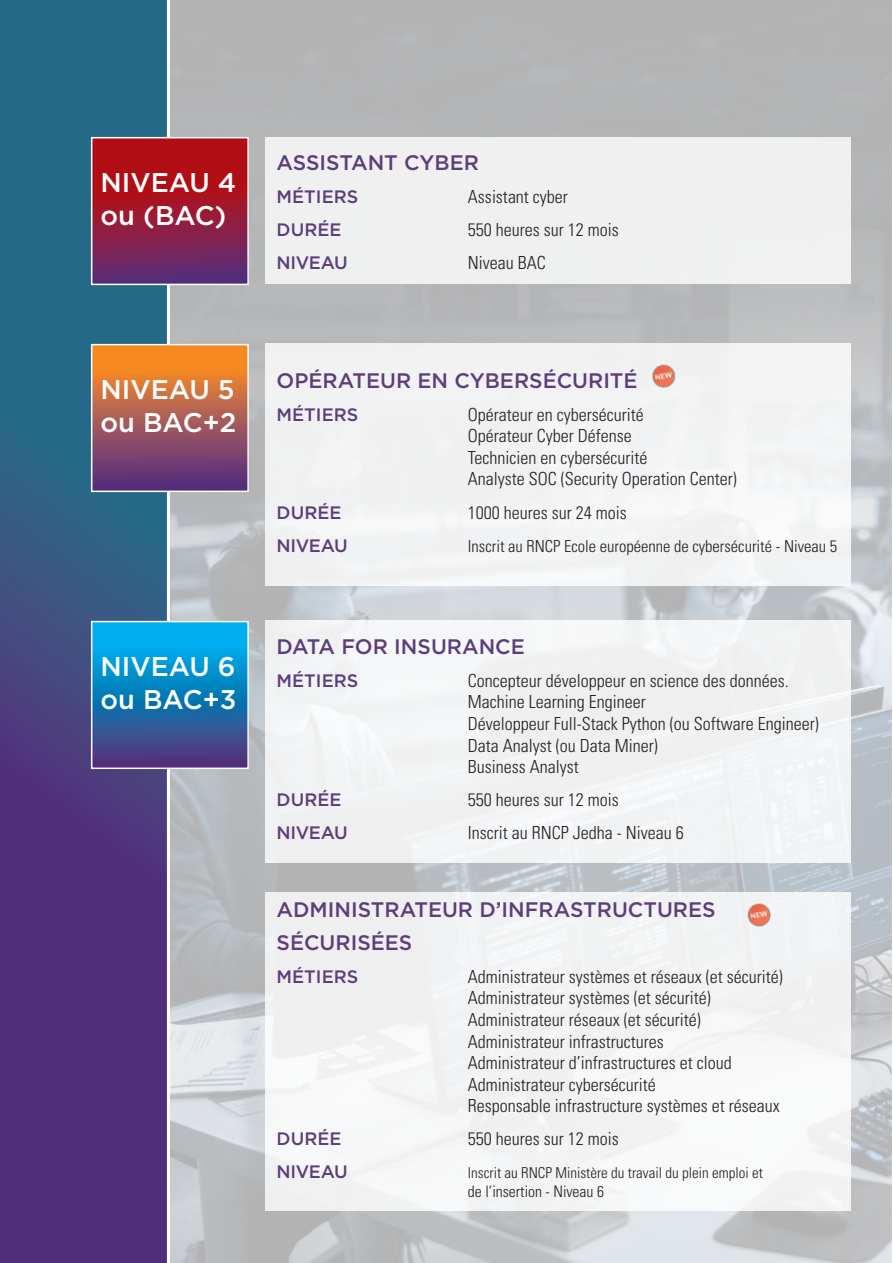
<style>
.page{position:relative;width:893px;height:1263px;background:#fff}
.page>*{position:absolute;margin:0;border:0;box-sizing:border-box;transform-origin:0 0}
.t1{font:500 27px/32.4px "Gotham";color:#fff}
.t2{font:500 21px/33px "Gotham";color:#5b3e7b}
.t3{font:300 condensed 18px/21.6px "Univers LT Std";color:#231f20}
.t4{font:500 18px "Gotham";color:#5b3e7b}
.t5{font:300 condensed 16.5px "Univers LT Std";color:#231f20}
.t6{font:300 condensed 15.75px "Univers LT Std";color:#231f20}
.t7{font:300 condensed 15px "Univers LT Std";color:#231f20}
</style>
<div class="page">
<img style="left:170px;top:0;width:722px;height:1263px">
<svg style="left:0;top:0;width:167px;height:1263px;background:#3e4980"></svg>
<svg style="left:94px;top:140px;width:152px;height:142px;background:#951937"></svg>
<div style="left:91px;top:137px;width:158px;height:148px;border:2px solid #fff"></div>
<div style="left:92px;top:345px;width:156px;height:146px;background:linear-gradient(to bottom,#ff951b,#4f2a87)"></div>
<div style="left:91px;top:344px;width:158px;height:148px;border:2px solid #fff"></div>
<svg style="left:94px;top:624px;width:152px;height:142px;background:#1778b8"></svg>
<div style="left:91px;top:621px;width:158px;height:148px;border:2px solid #fff"></div>
<div style="left:265px;top:137px;width:585px;height:147px;background:#f0f0f0"></div>
<div style="left:265px;top:344px;width:585px;height:242px;background:#f2f2f3"></div>
<div style="left:265px;top:621px;width:585px;height:242px;background:#f1f2f3"></div>
<div style="left:265px;top:892px;width:585px;height:318px;background:#f2f2f3"></div>
<img style="left:735px;top:890px;width:49px;height:37px">
<img style="left:652px;top:364px;width:24px;height:24px">
<h1 class="t1" style="left:101px;top:166px;width:137px">NIVEAU 4 ou (BAC)</h1>
<h1 class="t1" style="left:101px;top:373px;width:137px">NIVEAU 5 ou BAC+2</h1>
<h1 class="t1" style="left:101px;top:650px;width:137px">NIVEAU 6 ou BAC+3</h1>
<p class="t2" style="left:277px;top:146px;width:204px">ASSISTANT CYBER</p>
<p class="t4" style="left:277px;top:185px;width:83px">MÉTIERS</p>
<p class="t3" style="left:468px;top:186px;width:101px">Assistant cyber</p>
<p class="t4" style="left:277px;top:218px;width:66px">DURÉE</p>
<p class="t3" style="left:468px;top:219px;width:152px">550 heures sur 12 mois</p>
<p class="t4" style="left:277px;top:251px;width:73px">NIVEAU</p>
<p class="t3" style="left:468px;top:252px;width:79px">Niveau BAC</p>
<p class="t2" style="left:277px;top:363px;width:363px">OPÉRATEUR EN CYBERSÉCURITÉ</p>
<p class="t4" style="left:277px;top:402px;width:83px">MÉTIERS</p>
<p class="t3" style="left:468px;top:404px;width:270px">Opérateur en cybersécurité<br>Opérateur Cyber Défense<br>Technicien en cybersécurité<br>Analyste SOC (Security Operation Center)</p>
<p class="t4" style="left:277px;top:500px;width:66px">DURÉE</p>
<p class="t3" style="left:468px;top:501px;width:160px">1000 heures sur 24 mois</p>
<p class="t4" style="left:277px;top:533px;width:73px">NIVEAU</p>
<p class="t5" style="left:468px;top:536px;width:371px">Inscrit au RNCP Ecole européenne de cybersécurité - Niveau 5</p>
<p class="t2" style="left:277px;top:630px;width:250px">DATA FOR INSURANCE</p>
<p class="t4" style="left:277px;top:669px;width:83px">MÉTIERS</p>
<p class="t3" style="left:468px;top:670px;width:352px">Concepteur développeur en science des données.<br>Machine Learning Engineer<br>Développeur Full-Stack Python (ou Software Engineer)<br>Data Analyst (ou Data Miner)<br>Business Analyst</p>
<p class="t4" style="left:277px;top:788px;width:66px">DURÉE</p>
<p class="t3" style="left:468px;top:789px;width:152px">550 heures sur 12 mois</p>
<p class="t4" style="left:277px;top:821px;width:73px">NIVEAU</p>
<p class="t3" style="left:468px;top:822px;width:217px">Inscrit au RNCP Jedha - Niveau 6</p>
<p class="t2" style="left:277px;top:892px;width:440px">ADMINISTRATEUR D’INFRASTRUCTURES<br>SÉCURISÉES</p>
<p class="t4" style="left:277px;top:964px;width:83px">MÉTIERS</p>
<p class="t3" style="left:468px;top:965px;width:316px">Administrateur systèmes et réseaux (et sécurité)<br>Administrateur systèmes (et sécurité)<br>Administrateur réseaux (et sécurité)<br>Administrateur infrastructures<br>Administrateur d’infrastructures et cloud Administrateur cybersécurité<br>Responsable infrastructure systèmes et réseaux</p>
<p class="t4" style="left:277px;top:1127px;width:66px">DURÉE</p>
<p class="t3" style="left:468px;top:1128px;width:152px">550 heures sur 12 mois</p>
<p class="t4" style="left:277px;top:1160px;width:73px">NIVEAU</p>
<p class="t7" style="left:468px;top:1164px;width:296px">Inscrit au RNCP Ministère du travail du plein emploi et</p>
<p class="t6" style="left:468px;top:1182px;width:138px">de l’insertion - Niveau 6</p>
</div>
